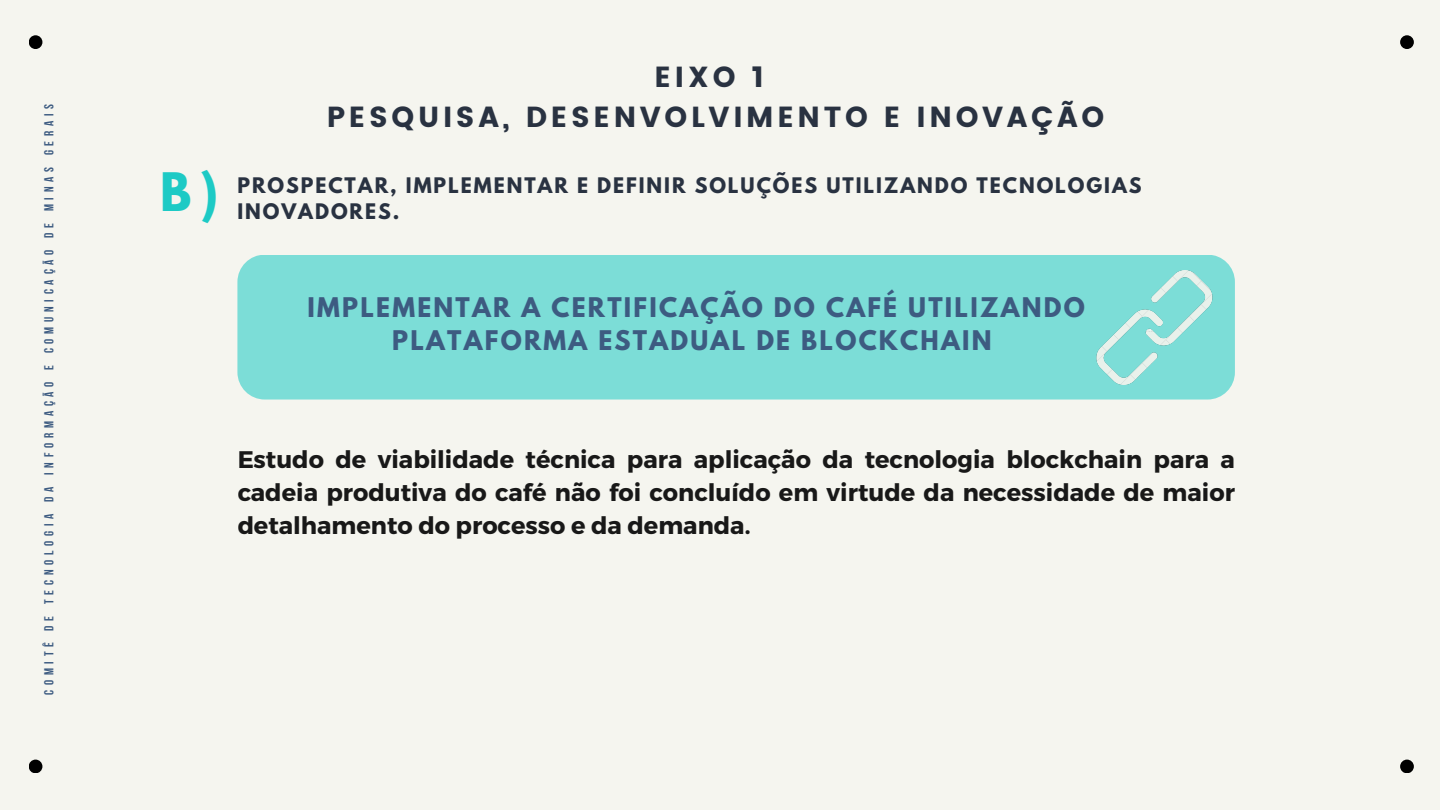
<style>
.page{position:relative;width:1440px;height:810px;background:#f5f5ef}
.page>*{position:absolute;margin:0;border:0;box-sizing:border-box;transform-origin:0 0}
.t1{font:700 47px "League Spartan";color:#1dcac5}
.t2{font:29px "Poppins";letter-spacing:.125em;color:#293241}
.t3{font:700 24px/33px "Montserrat";color:#000;text-align:justify}
.t4{font:700 24px/33px "League Spartan";letter-spacing:.095em;color:#3d5b81;text-align:center}
.t5{font:700 19px "League Spartan";letter-spacing:.1em;color:#293241}
.t6{font:700 13px "Bebas Neue";letter-spacing:.37em;color:#3d5b81}
</style>
<div class="page">
<div style="left:1400px;top:760px;width:14px;height:13px;background:#000;border-radius:50%"></div>
<div style="left:1400px;top:35px;width:14px;height:14px;background:#000;border-radius:50%"></div>
<div style="left:29px;top:760px;width:13px;height:13px;background:#000;border-radius:50%"></div>
<div style="left:29px;top:35px;width:13px;height:14px;background:#000;border-radius:50%"></div>
<div style="left:237px;top:255px;width:998px;height:145px;background:#7cddd7"></div>
<img style="left:1096px;top:270px;width:116px;height:114px">
<p class="t6" style="left:44px;top:695px;width:593px;rotate:-90deg">COMITÊ DE TECNOLOGIA DA INFORMAÇÃO E COMUNICAÇÃO DE MINAS GERAIS</p>
<p class="t1" style="left:160px;top:169px;width:60px">B)</p>
<p class="t2" style="left:655px;top:60px;width:111px">EIXO 1</p>
<p class="t2" style="left:327px;top:100px;width:779px">PESQUISA, DESENVOLVIMENTO E INOVAÇÃO</p>
<p class="t5" style="left:237px;top:176px;width:906px">PROSPECTAR, IMPLEMENTAR E DEFINIR SOLUÇÕES UTILIZANDO TECNOLOGIAS</p>
<p class="t5" style="left:237px;top:202px;width:164px">INOVADORES.</p>
<p class="t4" style="left:308px;top:293px;width:779px">IMPLEMENTAR A CERTIFICAÇÃO DO CAFÉ UTILIZANDO<br>PLATAFORMA ESTADUAL DE BLOCKCHAIN</p>
<p class="t3" style="left:237px;top:441px;width:999px">Estudo de viabilidade técnica para aplicação da tecnologia blockchain para a cadeia produtiva do café não foi concluído em virtude da necessidade de maior detalhamento do processo e da demanda.</p>
</div>
